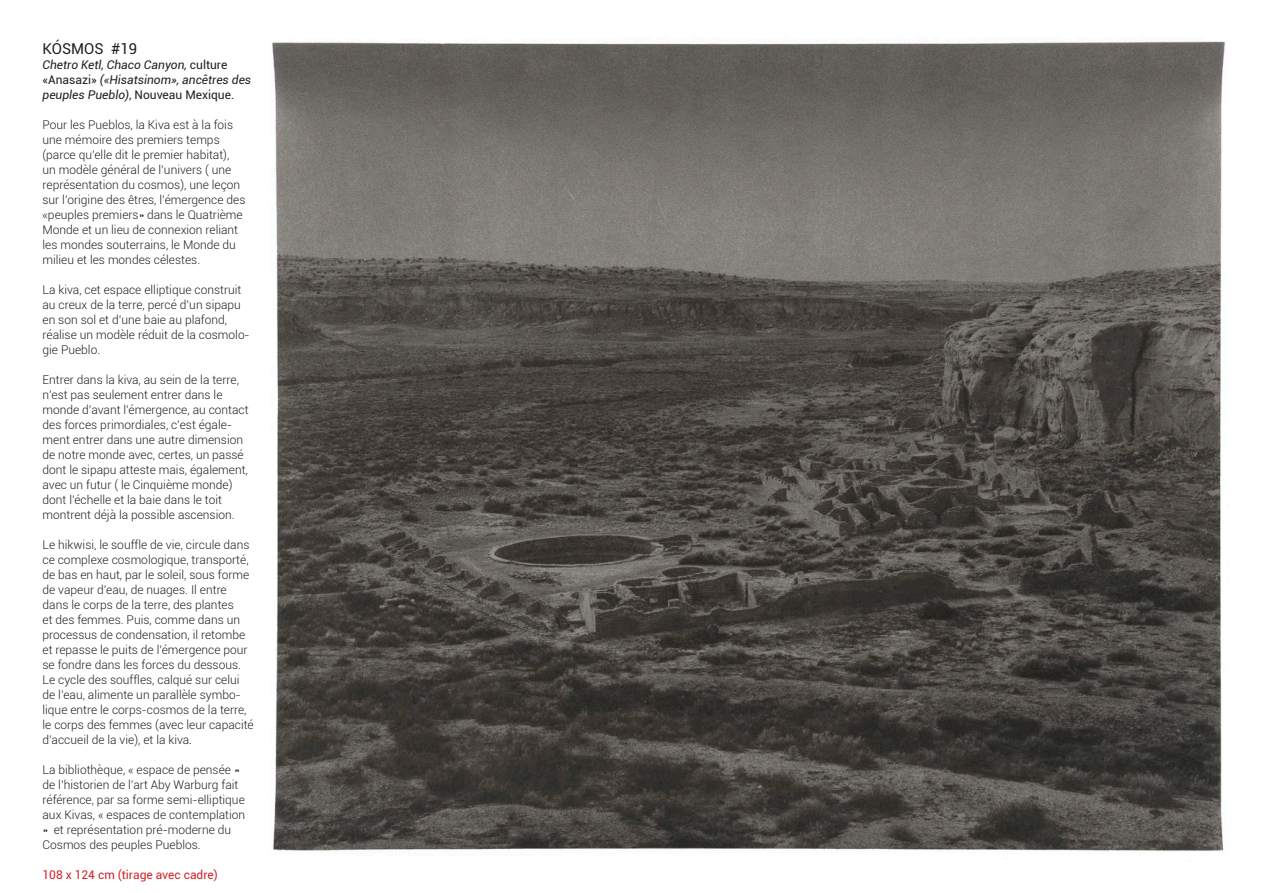
<style>
.page{position:relative;width:1263px;height:893px;background:#fff}
.page>*{position:absolute;margin:0;border:0;box-sizing:border-box;transform-origin:0 0}
.t1{font:15px "Roboto";color:#231f20}
.t2{font:300 12px/15px "Roboto";color:#231f20}
.t3{font:italic 12px/15px "Roboto";color:#231f20}
.t4{font:12px "Roboto";color:#d2232a}
.s1{font-style:normal}
</style>
<div class="page">
<img style="left:272px;top:41px;width:953px;height:812px">
<p class="t1" style="left:43px;top:38px;width:96px">KÓSMOS #19</p>
<p class="t3" style="left:43px;top:57px;width:210px">Chetro Ketl, Chaco Canyon, <span class="s1">culture «Anasazi»</span> («Hisatsinom», ancêtres des peuples Pueblo)<span class="s1">, Nouveau Mexique.</span></p>
<p class="t2" style="left:43px;top:117px;width:204px">Pour les Pueblos, la Kiva est à la fois une mémoire des premiers temps (parce qu’elle dit le premier habitat), un modèle général de l’univers ( une représentation du cosmos), une leçon sur l’origine des êtres, l’émergence des «peuples premiers» dans le Quatrième Monde et un lieu de connexion reliant les mondes souterrains, le Monde du milieu et les mondes célestes.</p>
<p class="t2" style="left:43px;top:282px;width:209px">La kiva, cet espace elliptique construit au creux de la terre, percé d’un sipapu en son sol et d’une baie au plafond, réalise un modèle réduit de la cosmolo&shy;gie Pueblo.</p>
<p class="t2" style="left:43px;top:372px;width:208px">Entrer dans la kiva, au sein de la terre, n’est pas seulement entrer dans le monde d’avant l’émergence, au contact des forces primordiales, c’est égale&shy;ment entrer dans une autre dimension de notre monde avec, certes, un passé dont le sipapu atteste mais, également, avec un futur ( le Cinquième monde) dont l’échelle et la baie dans le toit montrent déjà la possible ascension.</p>
<p class="t2" style="left:43px;top:537px;width:213px">Le hikwisi, le souffle de vie, circule dans ce complexe cosmologique, transporté, de bas en haut, par le soleil, sous forme de vapeur d’eau, de nuages. Il entre dans le corps de la terre, des plantes<br>et des femmes. Puis, comme dans un processus de condensation, il retombe et repasse le puits de l’émergence pour se fondre dans les forces du dessous.<br>Le cycle des souffles, calqué sur celui de l’eau, alimente un parallèle symbo&shy;lique entre le corps-cosmos de la terre, le corps des femmes (avec leur capacité d’accueil de la vie), et la kiva.</p>
<p class="t2" style="left:43px;top:762px;width:204px">La bibliothèque, « espace de pensée » de l’historien de l’art Aby Warburg fait référence, par sa forme semi-elliptique aux Kivas, « espaces de contemplation » et représentation pré-moderne du Cosmos des peuples Pueblos.</p>
<p class="t4" style="left:43px;top:866px;width:177px">108 x 124 cm (tirage avec cadre)</p>
</div>
